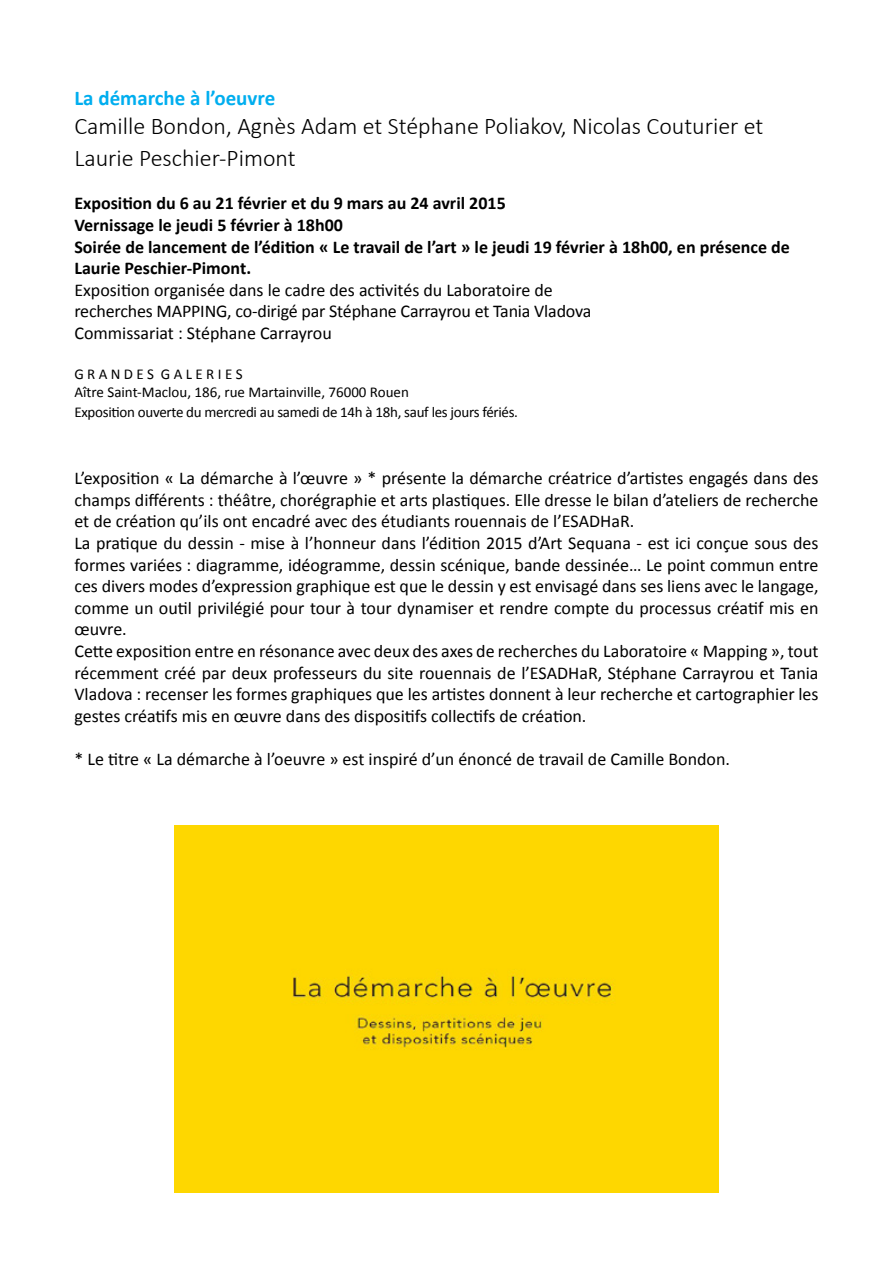
<style>
.page{position:relative;width:893px;height:1263px;background:#fff}
.page>*{position:absolute;margin:0;border:0;box-sizing:border-box;transform-origin:0 0}
.t1{font:300 24px/32.4px "Calibri";color:#000}
.t2{font:700 21px "Calibri";color:#00aeef}
.t3{font:18px/21.6px "Calibri";color:#000}
.t4{font:700 18px/21.6px "Calibri";color:#000}
.t5{font:15px "Calibri";letter-spacing:-.02em;color:#000}
.t6{font:15px/18px "Calibri";color:#000}
</style>
<div class="page">
<div style="left:174px;top:826px;width:545px;height:367px;background:#fed700"></div>
<p class="t2" style="left:74px;top:85px;width:202px">La démarche à l’oeuvre</p>
<h1 class="t1" style="left:74px;top:109px;width:691px">Camille Bondon, Agnès Adam et Stéphane Poliakov, Nicolas Couturier et<br>Laurie Peschier-Pimont</h1>
<p class="t4" style="left:74px;top:193px;width:717px">Exposition du 6 au 21 février et du 9 mars au 24 avril 2015<br>Vernissage le jeudi 5 février à 18h00<br>Soirée de lancement de l’édition « Le travail de l’art » le jeudi 19 février à 18h00, en présence de Laurie Peschier-Pimont.</p>
<p class="t3" style="left:74px;top:279px;width:519px">Exposition organisée dans le cadre des activités du Laboratoire de recherches MAPPING, co-dirigé par Stéphane Carrayrou et Tania Vladova<br>Commissariat : Stéphane Carrayrou</p>
<p class="t6" style="left:74px;top:365px;width:336px">G R A N D E S G A L E R I E S<br>Aître Saint-Maclou, 186, rue Martainville, 76000 Rouen</p>
<p class="t5" style="left:74px;top:402px;width:445px">Exposition ouverte du mercredi au samedi de 14h à 18h, sauf les jours fériés.</p>
<p class="t3" style="left:74px;top:467px;width:746px">L’exposition « La démarche à l’œuvre » * présente la démarche créatrice d’artistes engagés dans des champs différents : théâtre, chorégraphie et arts plastiques. Elle dresse le bilan d’ateliers de recherche et de création qu’ils ont encadré avec des étudiants rouennais de l’ESADHaR.<br>La pratique du dessin - mise à l’honneur dans l’édition 2015 d’Art Sequana - est ici conçue sous des formes variées : diagramme, idéogramme, dessin scénique, bande dessinée… Le point commun entre ces divers modes d’expression graphique est que le dessin y est envisagé dans ses liens avec le langage, comme un outil privilégié pour tour à tour dynamiser et rendre compte du processus créatif mis en œuvre.<br>Cette exposition entre en résonance avec deux des axes de recherches du Laboratoire « Mapping », tout récemment créé par deux professeurs du site rouennais de l’ESADHaR, Stéphane Carrayrou et Tania Vladova : recenser les formes graphiques que les artistes donnent à leur recherche et cartographier les gestes créatifs mis en œuvre dans des dispositifs collectifs de création.</p>
<p class="t3" style="left:74px;top:748px;width:657px">* Le titre « La démarche à l’oeuvre » est inspiré d’un énoncé de travail de Camille Bondon.</p>
</div>
